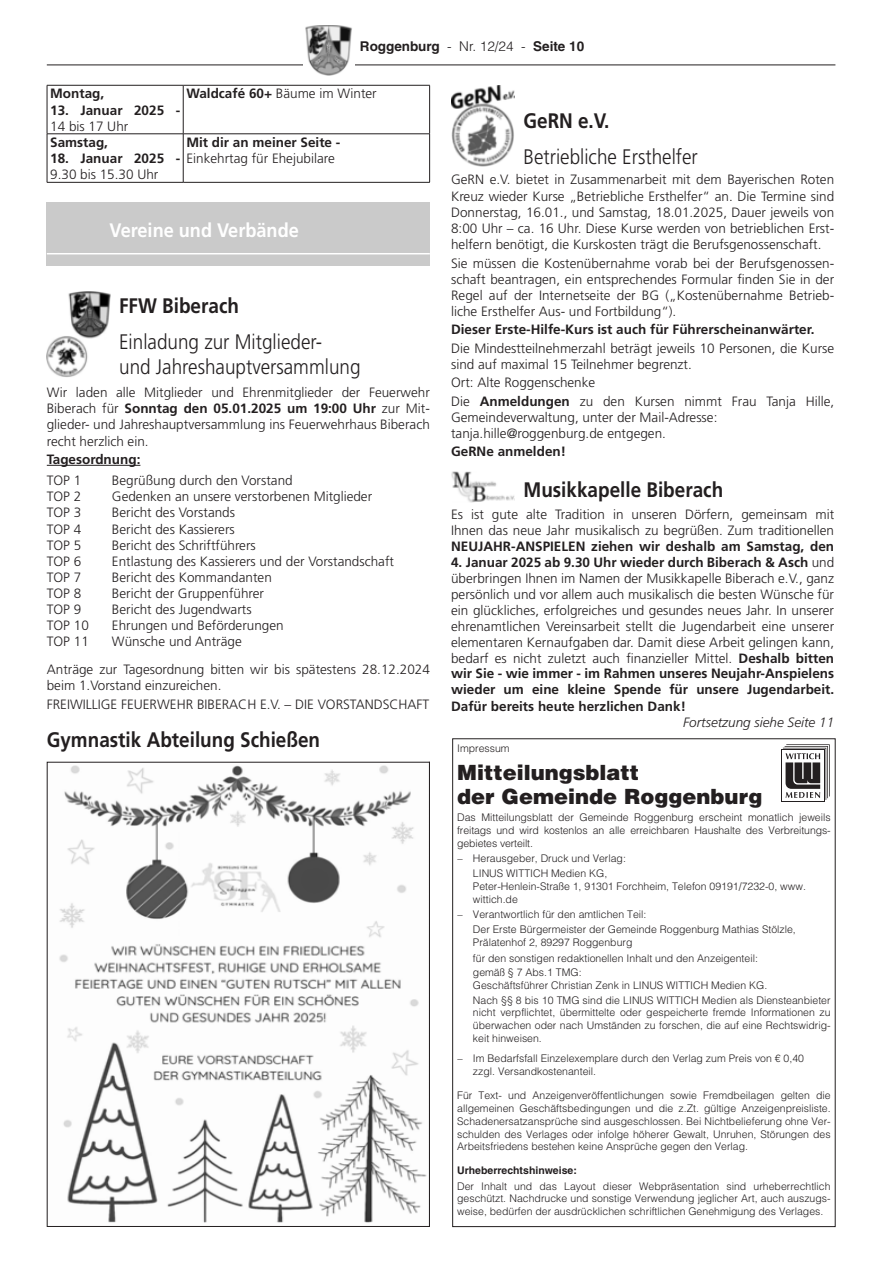
<style>
.page{position:relative;width:881px;height:1263px;background:#fff}
.page>*{position:absolute;margin:0;border:0;box-sizing:border-box;transform-origin:0 0}
.t1{font:300 21px/25.2px "Frutiger LT";color:#231f20;scale:.9 1}
.t2{font:700 21px "Frutiger LT";color:#231f20;scale:.9 1}
.t3{font:900 21px/24px "Helvetica LT";color:#231f20}
.t4{font:700 19.5px "Frutiger LT";color:#fff;scale:.93 1}
.t5{font:300 13.5px/16.2px "Frutiger LT";color:#231f20}
.t6{font:700 13.5px "Frutiger LT";color:#231f20}
.t7{font:700 13.5px "Helvetica LT";color:#231f20}
.t8{font:italic 300 13.5px "Frutiger LT";color:#231f20}
.t9{font:300 10.5px/12.9px "Helvetica LT";color:#231f20}
.t10{font:700 10.5px "Helvetica LT";color:#231f20}
.s1{font-weight:300}
.s2{font-weight:700}
</style>
<div class="page">
<hr style="left:47px;top:65px;width:788px;height:1px;background:#231f20">
<div style="left:303px;top:55px;width:51px;height:20px;background:#fff"></div>
<img style="left:305px;top:26px;width:47px;height:49px">
<img style="left:451px;top:85px;width:63px;height:81px">
<img style="left:451px;top:471px;width:63px;height:31px">
<hr style="left:47px;top:465px;width:93px;height:1px;background:#231f20">
<hr style="left:47px;top:85px;width:136px;height:1px;background:#231f20">
<hr style="left:183px;top:85px;width:246px;height:1px;background:#231f20">
<hr style="left:47px;top:85px;width:1px;height:49px;background:#231f20">
<hr style="left:183px;top:85px;width:1px;height:49px;background:#231f20">
<hr style="left:47px;top:134px;width:136px;height:1px;background:#231f20">
<hr style="left:429px;top:85px;width:1px;height:49px;background:#231f20">
<hr style="left:183px;top:134px;width:246px;height:1px;background:#231f20">
<hr style="left:47px;top:134px;width:1px;height:48px;background:#231f20">
<hr style="left:183px;top:134px;width:1px;height:48px;background:#231f20">
<hr style="left:47px;top:182px;width:136px;height:1px;background:#231f20">
<hr style="left:429px;top:134px;width:1px;height:48px;background:#231f20">
<hr style="left:183px;top:182px;width:246px;height:1px;background:#231f20">
<div style="left:47px;top:202px;width:382px;height:64px;background:#cacaca"></div>
<hr style="left:47px;top:253px;width:382px;height:1px;background:#fff">
<img style="left:47px;top:291px;width:64px;height:86px">
<img style="left:59px;top:765px;width:368px;height:458px">
<svg style="left:781px;top:750px;width:42px;height:51px"></svg>
<svg style="left:782px;top:744px;width:47px;height:56px"></svg>
<p class="t7" style="left:360px;top:38px;width:226px">Roggenburg <span class="s1">- Nr. 12/24 -</span> Seite 10</p>
<p class="t5" style="left:186px;top:86px;width:192px"><span class="s2">Waldcafé 60+</span> Bäume im Winter</p>
<p class="t6" style="left:50px;top:86px;width:55px">Montag,</p>
<p class="t6" style="left:50px;top:102px;width:131px">13. Januar 2025 -</p>
<p class="t5" style="left:50px;top:118px;width:80px">14 bis 17 Uhr</p>
<p class="t6" style="left:186px;top:134px;width:155px">Mit dir an meiner Seite -</p>
<p class="t5" style="left:186px;top:151px;width:150px">Einkehrtag für Ehejubilare</p>
<p class="t6" style="left:50px;top:134px;width:59px">Samstag,</p>
<p class="t6" style="left:50px;top:150px;width:131px">18. Januar 2025 -</p>
<p class="t5" style="left:50px;top:167px;width:110px">9.30 bis 15.30 Uhr</p>
<h2 class="t4" style="left:109px;top:219px;width:205px">Vereine und Verbände</h2>
<h1 class="t2" style="left:119px;top:294px;width:135px">FFW Biberach</h1>
<h1 class="t1" style="left:119px;top:330px;width:270px">Einladung zur Mitglieder-<br>und Jahreshauptversammlung</h1>
<p class="t5" style="left:47px;top:384px;width:384px;text-align:justify">Wir laden alle Mitglieder und Ehrenmitglieder der Feuerwehr Biberach für <span class="s2">Sonntag den 05.01.2025 um 19:00 Uhr</span> zur Mit&shy;glieder- und Jahreshauptversammlung ins Feuerwehrhaus Biberach recht herzlich ein.</p>
<p class="t6" style="left:47px;top:451px;width:95px">Tagesordnung:</p>
<p class="t5" style="left:47px;top:473px;width:36px">TOP 1</p>
<p class="t5" style="left:112px;top:473px;width:182px">Begrüßung durch den Vorstand</p>
<p class="t5" style="left:47px;top:489px;width:36px">TOP 2</p>
<p class="t5" style="left:112px;top:489px;width:262px">Gedenken an unsere verstorbenen Mitglieder</p>
<p class="t5" style="left:47px;top:505px;width:36px">TOP 3</p>
<p class="t5" style="left:112px;top:505px;width:125px">Bericht des Vorstands</p>
<p class="t5" style="left:47px;top:521px;width:36px">TOP 4</p>
<p class="t5" style="left:112px;top:521px;width:124px">Bericht des Kassierers</p>
<p class="t5" style="left:47px;top:537px;width:36px">TOP 5</p>
<p class="t5" style="left:112px;top:537px;width:145px">Bericht des Schriftführers</p>
<p class="t5" style="left:47px;top:553px;width:36px">TOP 6</p>
<p class="t5" style="left:112px;top:553px;width:283px">Entlastung des Kassierers und der Vorstandschaft</p>
<p class="t5" style="left:47px;top:569px;width:36px">TOP 7</p>
<p class="t5" style="left:112px;top:569px;width:161px">Bericht des Kommandanten</p>
<p class="t5" style="left:47px;top:585px;width:36px">TOP 8</p>
<p class="t5" style="left:112px;top:585px;width:154px">Bericht der Gruppenführer</p>
<p class="t5" style="left:47px;top:602px;width:36px">TOP 9</p>
<p class="t5" style="left:112px;top:602px;width:141px">Bericht des Jugendwarts</p>
<p class="t5" style="left:47px;top:618px;width:44px">TOP 10</p>
<p class="t5" style="left:112px;top:618px;width:173px">Ehrungen und Beförderungen</p>
<p class="t5" style="left:47px;top:634px;width:44px">TOP 11</p>
<p class="t5" style="left:47px;top:628px;width:384px;line-height:27.8px;text-indent:65px">Wünsche und Anträge<br>Anträge zur Tagesordnung bitten wir bis spätestens 28.12.2024</p>
<p class="t5" style="left:47px;top:677px;width:384px;line-height:18.3px">beim 1.Vorstand einzureichen.<br>FREIWILLIGE FEUERWEHR BIBERACH E.V. – DIE VORSTANDSCHAFT</p>
<h1 class="t2" style="left:47px;top:727px;width:305px">Gymnastik Abteilung Schießen</h1>
<h1 class="t2" style="left:523px;top:108px;width:97px">GeRN e.V.</h1>
<h1 class="t1" style="left:523px;top:144px;width:195px">Betriebliche Ersthelfer</h1>
<p class="t5" style="left:451px;top:172px;width:384px;text-align:justify">GeRN e.V. bietet in Zusammenarbeit mit dem Bayerischen Roten Kreuz wieder Kurse „Betriebliche Ersthelfer“ an. Die Termine sind Donnerstag, 16.01., und Samstag, 18.01.2025, Dauer jeweils von 8:00 Uhr – ca. 16 Uhr. Diese Kurse werden von betrieblichen Erst&shy;helfern benötigt, die Kurskosten trägt die Berufsgenossenschaft.</p>
<p class="t5" style="left:451px;top:255px;width:384px;text-align:justify">Sie müssen die Kostenübernahme vorab bei der Berufsgenossen&shy;schaft beantragen, ein entsprechendes Formular finden Sie in der Regel auf der Internetseite der BG („Kostenübernahme Betrieb&shy;liche Ersthelfer Aus- und Fortbildung“).</p>
<p class="t6" style="left:451px;top:322px;width:365px">Dieser Erste-Hilfe-Kurs ist auch für Führerscheinanwärter.</p>
<p class="t5" style="left:451px;top:340px;width:384px">Die Mindestteilnehmerzahl beträgt jeweils 10 Personen, die Kurse sind auf maximal 15 Teilnehmer begrenzt.</p>
<p class="t5" style="left:451px;top:374px;width:384px;line-height:18.3px">Ort: Alte Roggenschenke<br>Die <span class="s2">Anmeldungen</span> zu den Kursen nimmt Frau Tanja Hille,</p>
<p class="t5" style="left:451px;top:409px;width:268px">Gemeindeverwaltung, unter der Mail-Adresse: tanja.hille@roggenburg.de entgegen.</p>
<p class="t6" style="left:451px;top:444px;width:116px">GeRNe anmelden!</p>
<h1 class="t2" style="left:523px;top:477px;width:223px">Musikkapelle Biberach</h1>
<p class="t5" style="left:451px;top:507px;width:384px">Es ist gute alte Tradition in unseren Dörfern, gemeinsam mit<br>Ihnen das neue Jahr musikalisch zu begrüßen. Zum traditionellen</p>
<p class="t6" style="left:451px;top:538px;width:384px">NEUJAHR-ANSPIELEN ziehen wir deshalb am Samstag, den</p>
<p class="t5" style="left:451px;top:555px;width:384px;text-align:justify"><span class="s2">4. Januar 2025 ab 9.30 Uhr wieder durch Biberach &amp; Asch</span> und überbringen Ihnen im Namen der Musikkapelle Biberach e.V., ganz persönlich und vor allem auch musikalisch die besten Wünsche für ein glückliches, erfolgreiches und gesundes neues Jahr. In unserer ehrenamtlichen Vereinsarbeit stellt die Jugendarbeit eine unserer elementaren Kernaufgaben dar. Damit diese Arbeit gelingen kann, bedarf es nicht zuletzt auch finanzieller Mittel. <span class="s2">Deshalb bitten wir Sie - wie immer - im Rahmen unseres Neujahr-Anspielens wieder um eine kleine Spende für unsere Jugendarbeit.<br>Dafür bereits heute herzlichen Dank!</span></p>
<p class="t8" style="left:683px;top:714px;width:152px">Fortsetzung siehe Seite 11</p>
<p class="t9" style="left:457px;top:741px;width:54px">Impressum</p>
<h1 class="t3" style="left:457px;top:760px;width:306px">Mitteilungsblatt<br>der Gemeinde Roggenburg</h1>
<p class="t9" style="left:457px;top:811px;width:375px;text-align:justify">Das Mitteilungsblatt der Gemeinde Roggenburg erscheint monatlich jeweils freitags und wird kostenlos an alle erreichbaren Haushalte des Verbreitungs&shy;gebietes verteilt.</p>
<p class="t9" style="left:457px;top:850px;width:170px;line-height:15px;text-align:center">– Herausgeber, Druck und Verlag:<br>LINUS WITTICH Medien KG,</p>
<p class="t9" style="left:473px;top:879px;width:334px">Peter-Henlein-Straße 1, 91301 Forchheim, Telefon 09191/7232-0, www. wittich.de</p>
<p class="t9" style="left:473px;top:906px;width:324px;line-height:15px;text-indent:-16px">– Verantwortlich für den amtlichen Teil:<br>Der Erste Bürgermeister der Gemeinde Roggenburg Mathias Stölzle,</p>
<p class="t9" style="left:473px;top:933px;width:286px;line-height:16.5px">Prälatenhof 2, 89297 Roggenburg<br>für den sonstigen redaktionellen Inhalt und den Anzeigenteil:</p>
<p class="t9" style="left:473px;top:965px;width:296px">gemäß § 7 Abs.1 TMG:<br>Geschäftsführer Christian Zenk in LINUS WITTICH Medien KG.</p>
<p class="t9" style="left:473px;top:993px;width:359px;text-align:justify">Nach §§ 8 bis 10 TMG sind die LINUS WITTICH Medien als Diensteanbieter nicht verpflichtet, übermittelte oder gespeicherte fremde Informationen zu überwachen oder nach Umständen zu forschen, die auf eine Rechtswidrig&shy;keit hinweisen.</p>
<p class="t9" style="left:473px;top:1051px;width:332px;text-indent:-16px">– Im Bedarfsfall Einzelexemplare durch den Verlag zum Preis von € 0,40 zzgl. Versandkostenanteil.</p>
<p class="t9" style="left:457px;top:1088px;width:375px;text-align:justify">Für Text- und Anzeigenveröffentlichungen sowie Fremdbeilagen gelten die allgemeinen Geschäftsbedingungen und die z.Zt. gültige Anzeigenpreisliste.<br>Schadenersatzansprüche sind ausgeschlossen. Bei Nichtbelieferung ohne Ver&shy;schulden des Verlages oder infolge höherer Gewalt, Unruhen, Störungen des Arbeitsfriedens bestehen keine Ansprüche gegen den Verlag.</p>
<p class="t10" style="left:457px;top:1164px;width:121px">Urheberrechtshinweise:</p>
<p class="t9" style="left:457px;top:1179px;width:375px;text-align:justify">Der Inhalt und das Layout dieser Webpräsentation sind urheberrechtlich geschützt. Nachdrucke und sonstige Verwendung jeglicher Art, auch auszugs&shy;weise, bedürfen der ausdrücklichen schriftlichen Genehmigung des Verlages.</p>
</div>
